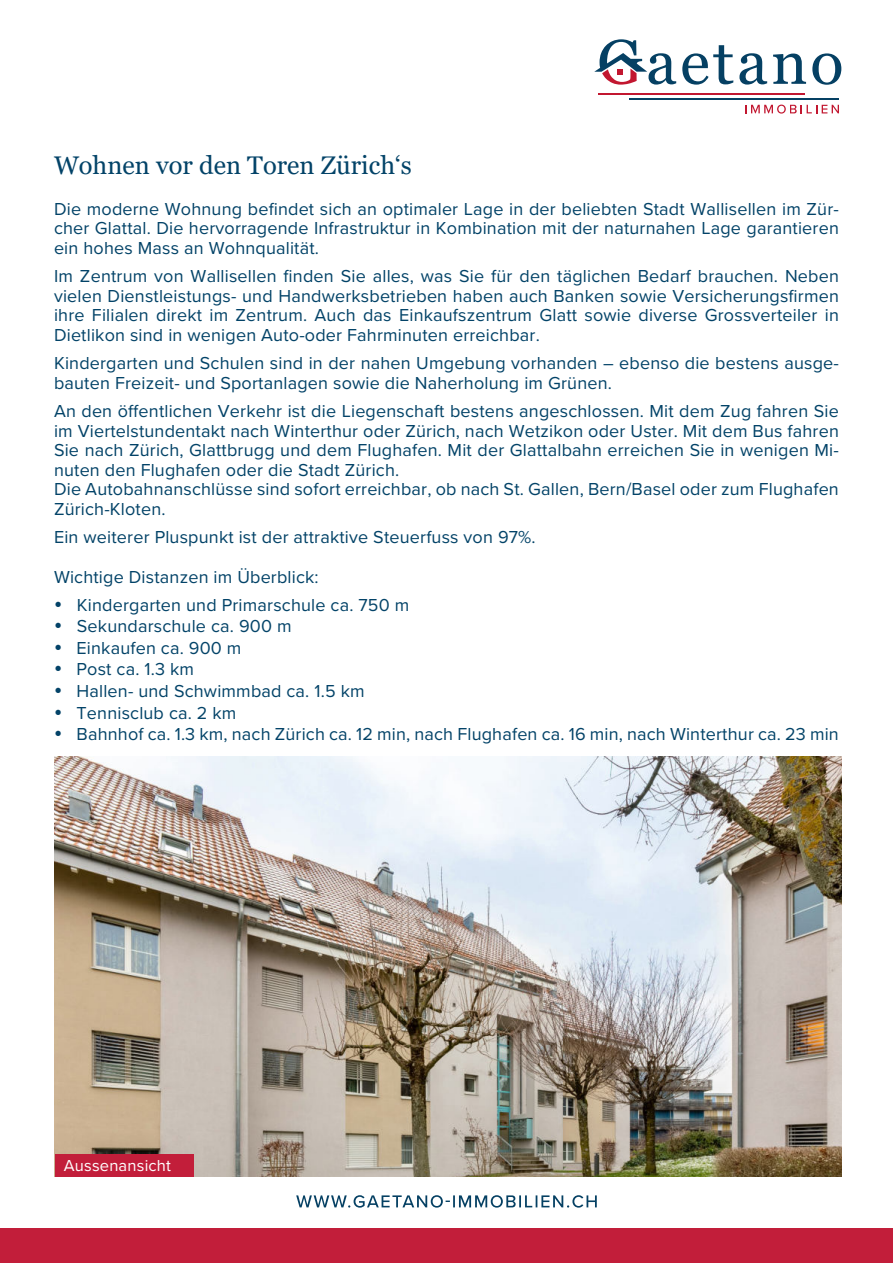
<style>
.page{position:relative;width:893px;height:1263px;background:#fff}
.page>*{position:absolute;margin:0;border:0;box-sizing:border-box;transform-origin:0 0}
.t1{font:25.5px "Georgia";color:#034368}
.t2{font:18px/19.5px "Proxima Nova";letter-spacing:.01em;color:#034368;text-align:justify}
.t3{font:16.5px "Proxima Nova";letter-spacing:.01em;color:#fff}
</style>
<div class="page">
<svg style="left:682px;top:45px;width:51px;height:40px"></svg>
<svg style="left:739px;top:53px;width:28px;height:32px"></svg>
<svg style="left:773px;top:54px;width:33px;height:30px"></svg>
<svg style="left:812px;top:53px;width:29px;height:32px"></svg>
<svg style="left:745px;top:105px;width:94px;height:9px"></svg>
<hr style="left:598px;top:93px;width:207px;height:1px;background:#c21730">
<hr style="left:629px;top:98px;width:210px;height:1px;background:#054063">
<svg style="left:594px;top:39px;width:82px;height:46px"></svg>
<div style="left:0;top:1229px;width:893px;height:34px;background:#c21e3a"></div>
<img style="left:54px;top:757px;width:787px;height:420px">
<div style="left:55px;top:1154px;width:138px;height:23px;background:#c21e3a"></div>
<svg style="left:296px;top:1195px;width:301px;height:12px"></svg>
<h1 class="t1" style="left:54px;top:155px;width:359px">Wohnen vor den Toren Zürich‘s</h1>
<p class="t2" style="left:54px;top:199px;width:786px">Die moderne Wohnung befindet sich an optimaler Lage in der beliebten Stadt Wallisellen im Zür&shy;cher Glattal. Die hervorragende Infrastruktur in Kombination mit der naturnahen Lage garantieren ein hohes Mass an Wohnqualität.</p>
<p class="t2" style="left:54px;top:267px;width:786px">Im Zentrum von Wallisellen finden Sie alles, was Sie für den täglichen Bedarf brauchen. Neben vielen Dienstleistungs- und Handwerksbetrieben haben auch Banken sowie Versicherungsfirmen ihre Filialen direkt im Zentrum. Auch das Einkaufszentrum Glatt sowie diverse Grossverteiler in Dietlikon sind in wenigen Auto-oder Fahrminuten erreichbar.</p>
<p class="t2" style="left:54px;top:354px;width:786px">Kindergarten und Schulen sind in der nahen Umgebung vorhanden – ebenso die bestens ausge&shy;bauten Freizeit- und Sportanlagen sowie die Naherholung im Grünen.</p>
<p class="t2" style="left:54px;top:402px;width:786px;text-align:left">An den öffentlichen Verkehr ist die Liegenschaft bestens angeschlossen. Mit dem Zug fahren Sie im Viertelstundentakt nach Winterthur oder Zürich, nach Wetzikon oder Uster. Mit dem Bus fahren Sie nach Zürich, Glattbrugg und dem Flughafen. Mit der Glattalbahn erreichen Sie in wenigen Mi&shy;nuten den Flughafen oder die Stadt Zürich.<br>Die Autobahnanschlüsse sind sofort erreichbar, ob nach St. Gallen, Bern/Basel oder zum Flughafen Zürich-Kloten.</p>
<p class="t2" style="left:54px;top:528px;width:483px">Ein weiterer Pluspunkt ist der attraktive Steuerfuss von 97%.</p>
<p class="t2" style="left:54px;top:567px;width:266px">Wichtige Distanzen im Überblick:</p>
<p class="t2" style="left:54px;top:595px;width:357px">• Kindergarten und Primarschule ca. 750 m</p>
<p class="t2" style="left:54px;top:617px;width:239px">• Sekundarschule ca. 900 m</p>
<p class="t2" style="left:54px;top:638px;width:189px">• Einkaufen ca. 900 m</p>
<p class="t2" style="left:54px;top:660px;width:142px">• Post ca. 1.3 km</p>
<p class="t2" style="left:54px;top:681px;width:312px">• Hallen- und Schwimmbad ca. 1.5 km</p>
<p class="t2" style="left:54px;top:703px;width:184px">• Tennisclub ca. 2 km</p>
<p class="t2" style="left:54px;top:725px;width:786px">• Bahnhof ca. 1.3 km, nach Zürich ca. 12 min, nach Flughafen ca. 16 min, nach Winterthur ca. 23 min</p>
<p class="t3" style="left:64px;top:1157px;width:109px">Aussenansicht</p>
</div>
